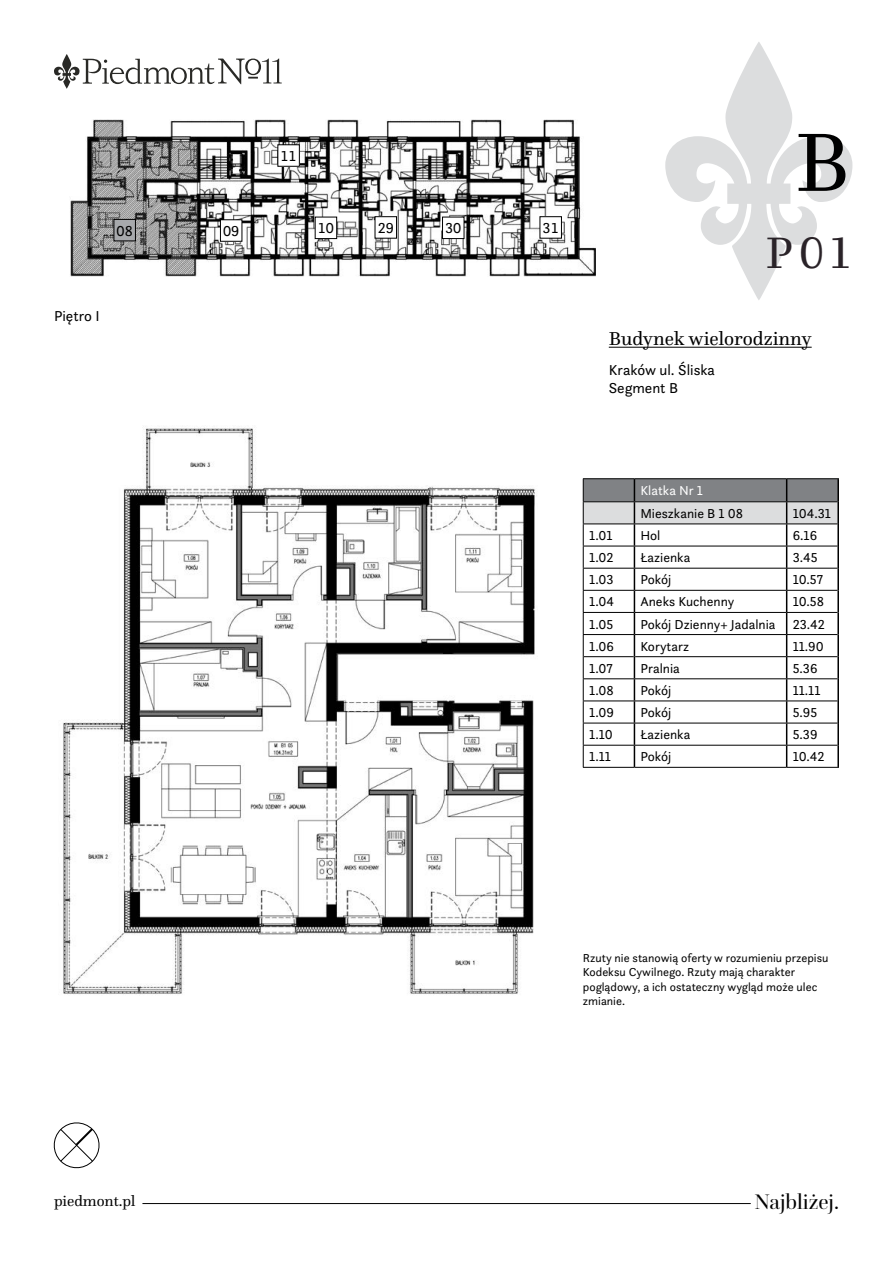
<style>
.page{position:relative;width:893px;height:1263px;background:#fff}
.page>*{position:absolute;margin:0;border:0;box-sizing:border-box;transform-origin:0 0}
.t1{font:86.1px "Questa";color:#000}
.t2{font:45.9px "Questa";color:#2a2328}
.t3{font:21.9px "Questa Grande";color:#000}
.t4{font:19.5px "Questa";color:#000}
.t5{font:15.3px "Questa";color:#000}
.t6{font:15px/18px "Questa Sans";color:#000}
.t7{font:13.5px "Questa Sans";color:#000}
.t8{font:13.5px "Questa Sans";color:#fff}
.t9{font:12px/14.4px "Questa Sans";color:#000}
</style>
<div class="page">
<svg style="left:665px;top:42px;width:187px;height:258px"></svg>
<svg style="left:54px;top:54px;width:228px;height:35px"></svg>
<hr style="left:609px;top:347px;width:203px;height:1px;background:#000">
<hr style="left:142px;top:1203px;width:609px;height:1px;background:#000">
<svg style="left:53px;top:1122px;width:47px;height:47px"></svg>
<img style="left:63px;top:427px;width:474px;height:567px">
<img style="left:70px;top:120px;width:526px;height:156px">
<div style="left:540px;top:217px;width:21px;height:21px;background:#fff"></div>
<div style="left:540px;top:216px;width:22px;height:22px;border:1px solid #000"></div>
<div style="left:442px;top:217px;width:22px;height:22px;background:#fff"></div>
<div style="left:442px;top:217px;width:22px;height:22px;border:1px solid #000"></div>
<div style="left:375px;top:217px;width:21px;height:21px;background:#fff"></div>
<div style="left:375px;top:216px;width:22px;height:22px;border:1px solid #000"></div>
<div style="left:315px;top:217px;width:22px;height:22px;background:#fff"></div>
<div style="left:315px;top:217px;width:22px;height:22px;border:1px solid #000"></div>
<div style="left:278px;top:145px;width:21px;height:21px;background:#fff"></div>
<div style="left:220px;top:220px;width:22px;height:21px;background:#fff"></div>
<div style="left:114px;top:219px;width:21px;height:22px;background:#a7a9ac"></div>
<div style="left:114px;top:219px;width:22px;height:22px;border:1px solid #000"></div>
<hr style="left:837px;top:479px;width:2px;height:23px;background:#000">
<hr style="left:837px;top:502px;width:2px;height:22px;background:#000">
<hr style="left:837px;top:524px;width:2px;height:22px;background:#000">
<hr style="left:837px;top:546px;width:2px;height:22px;background:#000">
<hr style="left:837px;top:568px;width:2px;height:22px;background:#000">
<hr style="left:837px;top:590px;width:2px;height:22px;background:#000">
<hr style="left:837px;top:612px;width:2px;height:22px;background:#000">
<hr style="left:837px;top:634px;width:2px;height:23px;background:#000">
<hr style="left:837px;top:657px;width:2px;height:22px;background:#000">
<hr style="left:837px;top:679px;width:2px;height:22px;background:#000">
<hr style="left:837px;top:701px;width:2px;height:22px;background:#000">
<hr style="left:837px;top:723px;width:2px;height:22px;background:#000">
<hr style="left:837px;top:745px;width:2px;height:22px;background:#000">
<hr style="left:583px;top:478px;width:51px;height:1px;background:#000">
<hr style="left:634px;top:478px;width:153px;height:1px;background:#000">
<hr style="left:787px;top:478px;width:52px;height:1px;background:#000">
<svg style="left:583px;top:479px;width:255px;height:288px"></svg>
<hr style="left:634px;top:745px;width:153px;height:1px;background:#000">
<hr style="left:787px;top:745px;width:50px;height:1px;background:#000">
<hr style="left:583px;top:767px;width:51px;height:1px;background:#000">
<hr style="left:634px;top:767px;width:153px;height:1px;background:#000">
<hr style="left:787px;top:767px;width:52px;height:1px;background:#000">
<p class="t6" style="left:117px;top:221px;width:18px">08</p>
<p class="t6" style="left:223px;top:222px;width:18px">09</p>
<p class="t6" style="left:54px;top:306px;width:47px">Piętro I</p>
<p class="t6" style="left:280px;top:147px;width:18px">11</p>
<p class="t6" style="left:318px;top:219px;width:18px">10</p>
<p class="t6" style="left:378px;top:219px;width:18px">29</p>
<p class="t6" style="left:445px;top:219px;width:18px">30</p>
<p class="t6" style="left:543px;top:219px;width:18px">31</p>
<h1 class="t1" style="left:795px;top:109px;width:56px">B</h1>
<h2 class="t2" style="left:766px;top:224px;width:85px">P01</h2>
<h3 class="t4" style="left:609px;top:327px;width:204px">Budynek wielorodzinny</h3>
<p class="t6" style="left:609px;top:361px;width:108px">Kraków ul. Śliska<br>Segment B</p>
<p class="t8" style="left:640px;top:482px;width:64px">Klatka Nr 1</p>
<p class="t7" style="left:640px;top:505px;width:104px">Mieszkanie B 1 08</p>
<p class="t7" style="left:793px;top:505px;width:40px">104.31</p>
<p class="t7" style="left:589px;top:527px;width:25px">1.01</p>
<p class="t7" style="left:640px;top:527px;width:21px">Hol</p>
<p class="t7" style="left:793px;top:527px;width:26px">6.16</p>
<p class="t7" style="left:589px;top:549px;width:26px">1.02</p>
<p class="t7" style="left:640px;top:549px;width:51px">Łazienka</p>
<p class="t7" style="left:793px;top:549px;width:26px">3.45</p>
<p class="t7" style="left:589px;top:571px;width:26px">1.03</p>
<p class="t7" style="left:640px;top:571px;width:32px">Pokój</p>
<p class="t7" style="left:793px;top:571px;width:32px">10.57</p>
<p class="t7" style="left:589px;top:593px;width:26px">1.04</p>
<p class="t7" style="left:640px;top:593px;width:95px">Aneks Kuchenny</p>
<p class="t7" style="left:793px;top:593px;width:33px">10.58</p>
<p class="t7" style="left:589px;top:615px;width:26px">1.05</p>
<p class="t7" style="left:640px;top:615px;width:137px">Pokój Dzienny+ Jadalnia</p>
<p class="t7" style="left:793px;top:615px;width:34px">23.42</p>
<p class="t7" style="left:589px;top:638px;width:26px">1.06</p>
<p class="t7" style="left:640px;top:638px;width:50px">Korytarz</p>
<p class="t7" style="left:793px;top:638px;width:33px">11.90</p>
<p class="t7" style="left:589px;top:660px;width:25px">1.07</p>
<p class="t7" style="left:640px;top:660px;width:41px">Pralnia</p>
<p class="t7" style="left:793px;top:660px;width:26px">5.36</p>
<p class="t7" style="left:589px;top:682px;width:26px">1.08</p>
<p class="t7" style="left:640px;top:682px;width:32px">Pokój</p>
<p class="t7" style="left:793px;top:682px;width:29px">11.11</p>
<p class="t7" style="left:589px;top:704px;width:26px">1.09</p>
<p class="t7" style="left:640px;top:704px;width:32px">Pokój</p>
<p class="t7" style="left:793px;top:704px;width:26px">5.95</p>
<p class="t7" style="left:589px;top:726px;width:25px">1.10</p>
<p class="t7" style="left:640px;top:726px;width:51px">Łazienka</p>
<p class="t7" style="left:793px;top:726px;width:26px">5.39</p>
<p class="t7" style="left:589px;top:748px;width:23px">1.11</p>
<p class="t7" style="left:640px;top:748px;width:32px">Pokój</p>
<p class="t7" style="left:793px;top:748px;width:33px">10.42</p>
<p class="t9" style="left:583px;top:950px;width:247px">Rzuty nie stanowią oferty w rozumieniu przepisu Kodeksu Cywilnego. Rzuty mają charakter poglądowy, a ich ostateczny wygląd może ulec zmianie.</p>
<p class="t5" style="left:54px;top:1191px;width:83px">piedmont.pl</p>
<h3 class="t3" style="left:754px;top:1188px;width:86px">Najbliżej.</h3>
</div>
